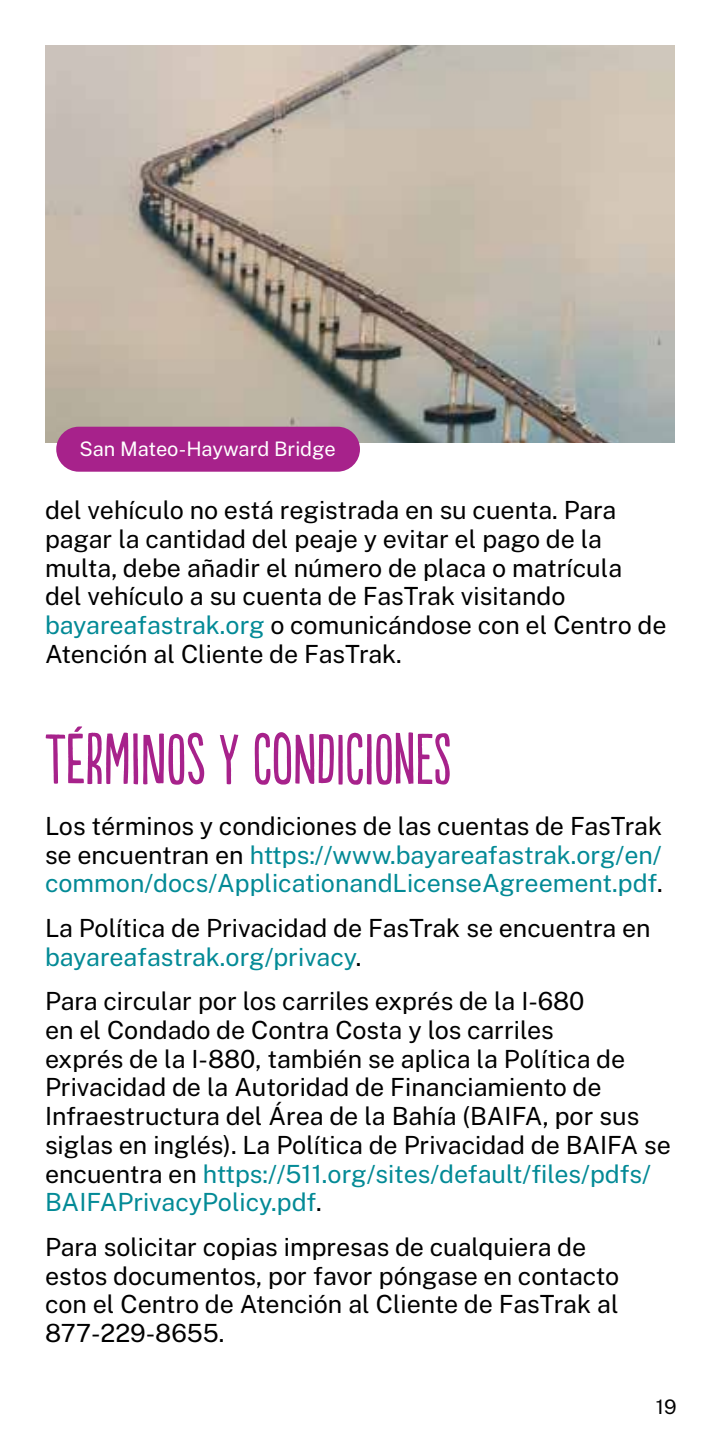
<style>
.page{position:relative;width:720px;height:1440px;background:#fff}
.page>*{position:absolute;margin:0;border:0;box-sizing:border-box;transform-origin:0 0}
.t1{font:67.5px "Populaire";color:#a7228b}
.t2{font:25px/28.8px "Public Sans";color:#000}
.t3{font:25px/28.8px "Public Sans";color:#038a96;text-align:justify}
.t4{font:20px "Public Sans";letter-spacing:-.005em;color:#fff}
.t5{font:20px "Public Sans";color:#000}
.s1{color:#038a96}
.s2{color:#000}
</style>
<div class="page">
<img style="left:45px;top:45px;width:630px;height:398px">
<div style="left:56px;top:427px;width:304px;height:45px;background:#a7228b;border-radius:22px"></div>
<p class="t4" style="left:79px;top:436px;width:258px">San Mateo-Hayward Bridge</p>
<p class="t2" style="left:45px;top:495px;width:623px">del vehículo no está registrada en su cuenta. Para pagar la cantidad del peaje y evitar el pago de la multa, debe añadir el número de placa o matrícula<br>del vehículo a su cuenta de FasTrak visitando <span class="s1">bayareafastrak.org</span> o comunicándose con el Centro de Atención al Cliente de FasTrak.</p>
<h1 class="t1" style="left:45px;top:724px;width:408px">TÉRMINOS Y CONDICIONES</h1>
<p class="t3" style="left:45px;top:811px;width:619px"><span class="s2">Los términos y condiciones de las cuentas de FasTrak se encuentran en</span> https://www.bayareafastrak.org/en/ common/docs/ApplicationandLicenseAgreement.pdf<span class="s2">.</span></p>
<p class="t2" style="left:45px;top:913px;width:607px">La Política de Privacidad de FasTrak se encuentra en <span class="s1">bayareafastrak.org/privacy</span>.</p>
<p class="t2" style="left:45px;top:986px;width:628px">Para circular por los carriles exprés de la I-680<br>en el Condado de Contra Costa y los carriles<br>exprés de la I-880, también se aplica la Política de Privacidad de la Autoridad de Financiamiento de Infraestructura del Área de la Bahía (BAIFA, por sus siglas en inglés). La Política de Privacidad de BAIFA se encuentra en <span class="s1">https://511.org/sites/default/files/pdfs/ BAIFAPrivacyPolicy.pdf</span>.</p>
<p class="t2" style="left:45px;top:1232px;width:576px">Para solicitar copias impresas de cualquiera de estos documentos, por favor póngase en contacto con el Centro de Atención al Cliente de FasTrak al 877-229-8655.</p>
<p class="t5" style="left:656px;top:1393px;width:22px">19</p>
</div>
